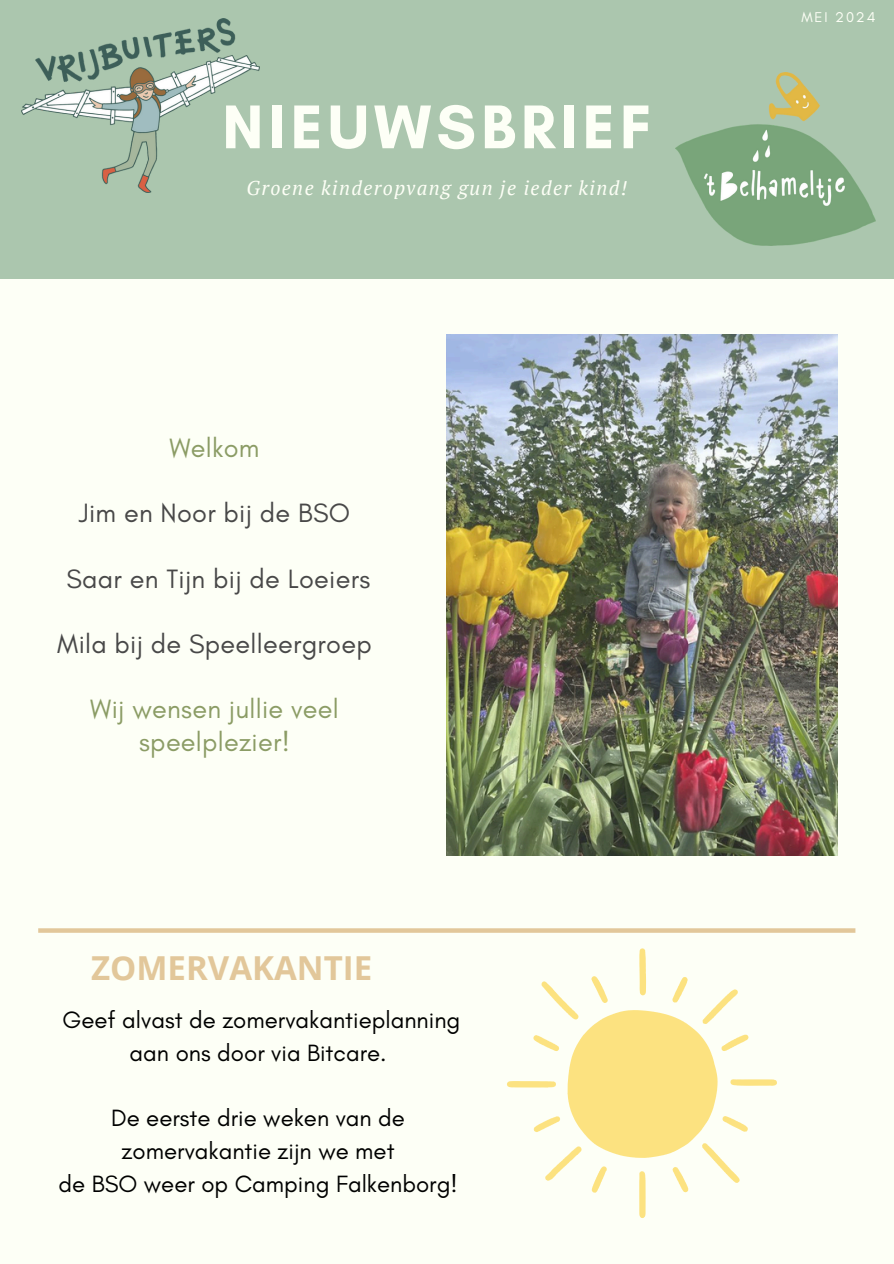
<style>
.page{position:relative;width:894px;height:1264px;background:#fff}
.page>*{position:absolute;margin:0;border:0;box-sizing:border-box;transform-origin:0 0}
.t1{font:700 62.85px "Glacial Indifference";letter-spacing:.08em;color:#fdfff6}
.t2{font:700 33px "Open Sans";color:#e2c79a}
.t3{font:27px "Glacial Indifference";letter-spacing:.01em;color:#484848}
.t4{font:27px/32.7px "Glacial Indifference";letter-spacing:.01em;color:#8b9c65;text-align:center}
.t5{font:24px/32.7px "Glacial Indifference";color:#000;text-align:center}
.t6{font:italic 19.8px "PT Serif";letter-spacing:.07em;color:#fdfff6}
.t7{font:14.4px "Glacial Indifference";letter-spacing:.13em;color:#fdfff6}
</style>
<div class="page">
<div style="left:0;top:0;width:893px;height:1263px;background:#fdfff6"></div>
<div style="left:0;top:0;width:893px;height:278px;background:#abc6ae"></div>
<img style="left:22px;top:18px;width:237px;height:175px">
<img style="left:675px;top:72px;width:200px;height:174px">
<svg style="left:38px;top:928px;width:817px;height:4px;fill:#e2c79a"></svg>
<img style="left:446px;top:334px;width:391px;height:521px">
<svg style="left:507px;top:948px;width:269px;height:270px"></svg>
<h1 class="t1" style="left:222px;top:88px;width:430px">NIEUWSBRIEF</h1>
<h5 class="t6" style="left:246px;top:175px;width:382px">Groene kinderopvang gun je ieder kind!</h5>
<h3 class="t4" style="left:169px;top:431px;width:91px">Welkom</h3>
<h3 class="t3" style="left:79px;top:496px;width:272px">Jim en Noor bij de BSO</h3>
<h3 class="t3" style="left:66px;top:562px;width:305px">Saar en Tijn bij de Loeiers</h3>
<h3 class="t3" style="left:57px;top:627px;width:316px">Mila bij de Speelleergroep</h3>
<h3 class="t4" style="left:90px;top:692px;width:250px">Wij wensen jullie veel speelplezier!</h3>
<h4 class="t2" style="left:91px;top:944px;width:282px">ZOMERVAKANTIE</h4>
<p class="t5" style="left:62px;top:1003px;width:399px">Geef alvast de zomervakantieplanning aan ons door via Bitcare.</p>
<h2 class="t5" style="left:58px;top:1101px;width:401px">De eerste drie weken van de zomervakantie zijn we met<br>de BSO weer op Camping Falkenborg!</h2>
<p class="t7" style="left:801px;top:9px;width:76px">MEI 2024</p>
</div>
